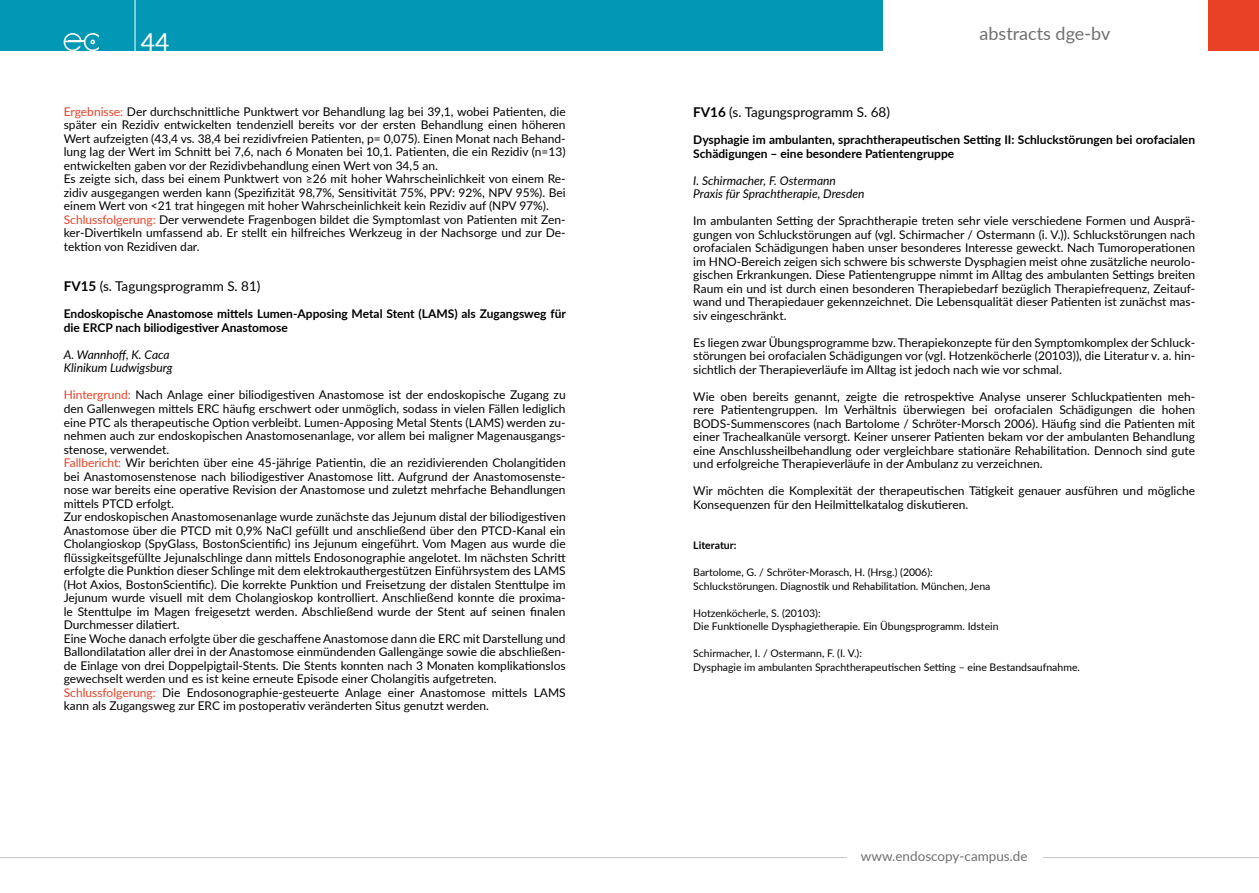
<style>
.page{position:relative;width:1259px;height:893px;background:#fff}
.page>*{position:absolute;margin:0;border:0;box-sizing:border-box;transform-origin:0 0}
.t1{font:24.75px "Lato";color:#fff}
.t2{font:18px "Lato";color:#706f6f}
.t3{font:13.5px "Lato";color:#000}
.t4{font:13.5px "Lato";color:#706f6f}
.t5{font:12px/13.5px "Lato";color:#000}
.t6{font:700 12px/13.5px "Lato";color:#000}
.t7{font:italic 12px/13.5px "Lato";color:#000}
.t8{font:10.5px/13.5px "Lato";color:#000}
.t9{font:700 10.5px "Lato";color:#000}
.s1{color:#e84124}
.s2{font-weight:700}
</style>
<div class="page">
<hr style="left:0;top:857px;width:1259px;height:1px;background:#c6c6c6">
<div style="left:847px;top:838px;width:195px;height:28px;background:#fff"></div>
<div style="left:0;top:0;width:882px;height:51px;background:#0098b5"></div>
<div style="left:1208px;top:0;width:51px;height:51px;background:#e84124"></div>
<hr style="left:135px;top:0;width:1px;height:51px;background:#fff">
<svg style="left:64px;top:33px;width:35px;height:18px"></svg>
<h1 class="t1" style="left:141px;top:24px;width:30px">44</h1>
<p class="t5" style="left:64px;top:104px;width:503px"><span class="s1">Ergebnisse:</span> Der durchschnittliche Punktwert vor Behandlung lag bei 39,1, wobei Patienten, die später ein Rezidiv entwickelten tendenziell bereits vor der ersten Behandlung einen höheren Wert aufzeigten (43,4 vs. 38,4 bei rezidivfreien Patienten, p= 0,075). Einen Monat nach Behand&shy;lung lag der Wert im Schnitt bei 7,6, nach 6 Monaten bei 10,1. Patienten, die ein Rezidiv (n=13) entwickelten gaben vor der Rezidivbehandlung einen Wert von 34,5 an.<br>Es zeigte sich, dass bei einem Punktwert von ≥26 mit hoher Wahrscheinlichkeit von einem Re&shy;zidiv ausgegangen werden kann (Spezifizität 98,7%, Sensitivität 75%, PPV: 92%, NPV 95%). Bei einem Wert von &lt;21 trat hingegen mit hoher Wahrscheinlichkeit kein Rezidiv auf (NPV 97%).<br><span class="s1">Schlussfolgerung:</span> Der verwendete Fragenbogen bildet die Symptomlast von Patienten mit Zen&shy;ker-Divertikeln umfassend ab. Er stellt ein hilfreiches Werkzeug in der Nachsorge und zur De&shy;tektion von Rezidiven dar.</p>
<p class="t3" style="left:64px;top:277px;width:198px"><span class="s2">FV15</span> (s. Tagungsprogramm S. 81)</p>
<p class="t6" style="left:64px;top:307px;width:503px">Endoskopische Anastomose mittels Lumen-Apposing Metal Stent (LAMS) als Zugangsweg für die ERCP nach biliodigestiver Anastomose</p>
<p class="t7" style="left:64px;top:347px;width:110px">A. Wannhoff, K. Caca<br>Klinikum Ludwigsburg</p>
<p class="t5" style="left:64px;top:388px;width:503px"><span class="s1">Hintergrund:</span> Nach Anlage einer biliodigestiven Anastomose ist der endoskopische Zugang zu den Gallenwegen mittels ERC häufig erschwert oder unmöglich, sodass in vielen Fällen lediglich eine PTC als therapeutische Option verbleibt. Lumen-Apposing Metal Stents (LAMS) werden zu&shy;nehmen auch zur endoskopischen Anastomosenanlage, vor allem bei maligner Magenausgangs&shy;stenose, verwendet.<br><span class="s1">Fallbericht:</span> Wir berichten über eine 45-jährige Patientin, die an rezidivierenden Cholangitiden bei Anastomosenstenose nach biliodigestiver Anastomose litt. Aufgrund der Anastomosenste&shy;nose war bereits eine operative Revision der Anastomose und zuletzt mehrfache Behandlungen mittels PTCD erfolgt.<br>Zur endoskopischen Anastomosenanlage wurde zunächste das Jejunum distal der biliodigestiven Anastomose über die PTCD mit 0,9% NaCl gefüllt und anschließend über den PTCD-Kanal ein Cholangioskop (SpyGlass, BostonScientific) ins Jejunum eingeführt. Vom Magen aus wurde die flüssigkeitsgefüllte Jejunalschlinge dann mittels Endosonographie angelotet. Im nächsten Schritt erfolgte die Punktion dieser Schlinge mit dem elektrokauthergestützen Einführsystem des LAMS (Hot Axios, BostonScientific). Die korrekte Punktion und Freisetzung der distalen Stenttulpe im Jejunum wurde visuell mit dem Cholangioskop kontrolliert. Anschließend konnte die proxima&shy;le Stenttulpe im Magen freigesetzt werden. Abschließend wurde der Stent auf seinen finalen Durchmesser dilatiert.<br>Eine Woche danach erfolgte über die geschaffene Anastomose dann die ERC mit Darstellung und Ballondilatation aller drei in der Anastomose einmündenden Gallengänge sowie die abschließen&shy;de Einlage von drei Doppelpigtail-Stents. Die Stents konnten nach 3 Monaten komplikationslos gewechselt werden und es ist keine erneute Episode einer Cholangitis aufgetreten.<br><span class="s1">Schlussfolgerung:</span> Die Endosonographie-gesteuerte Anlage einer Anastomose mittels LAMS kann als Zugangsweg zur ERC im postoperativ veränderten Situs genutzt werden.</p>
<h2 class="t2" style="left:979px;top:20px;width:132px">abstracts dge-bv</h2>
<p class="t3" style="left:693px;top:103px;width:198px"><span class="s2">FV16</span> (s. Tagungsprogramm S. 68)</p>
<p class="t6" style="left:693px;top:133px;width:503px">Dysphagie im ambulanten, sprachtherapeutischen Setting II: Schluckstörungen bei orofacialen<br>Schädigungen – eine besondere Patientengruppe</p>
<p class="t7" style="left:693px;top:173px;width:173px">I. Schirmacher, F. Ostermann<br>Praxis für Sprachtherapie, Dresden</p>
<p class="t5" style="left:693px;top:214px;width:503px;text-align:justify">Im ambulanten Setting der Sprachtherapie treten sehr viele verschiedene Formen und Ausprä&shy;gungen von Schluckstörungen auf (vgl. Schirmacher / Ostermann (i. V.)). Schluckstörungen nach orofacialen Schädigungen haben unser besonderes Interesse geweckt. Nach Tumoroperationen im HNO-Bereich zeigen sich schwere bis schwerste Dysphagien meist ohne zusätzliche neurolo&shy;gischen Erkrankungen. Diese Patientengruppe nimmt im Alltag des ambulanten Settings breiten Raum ein und ist durch einen besonderen Therapiebedarf bezüglich Therapiefrequenz, Zeitauf&shy;wand und Therapiedauer gekennzeichnet. Die Lebensqualität dieser Patienten ist zunächst mas&shy;siv eingeschränkt.</p>
<p class="t5" style="left:693px;top:335px;width:503px;text-align:justify">Es liegen zwar Übungsprogramme bzw. Therapiekonzepte für den Symptomkomplex der Schluck&shy;störungen bei orofacialen Schädigungen vor (vgl. Hotzenköcherle (20103)), die Literatur v. a. hin&shy;sichtlich der Therapieverläufe im Alltag ist jedoch nach wie vor schmal.</p>
<p class="t5" style="left:693px;top:389px;width:503px;text-align:justify">Wie oben bereits genannt, zeigte die retrospektive Analyse unserer Schluckpatienten meh&shy;rere Patientengruppen. Im Verhältnis überwiegen bei orofacialen Schädigungen die hohen BODS-Summenscores (nach Bartolome / Schröter-Morsch 2006). Häufig sind die Patienten mit einer Trachealkanüle versorgt. Keiner unserer Patienten bekam vor der ambulanten Behandlung eine Anschlussheilbehandlung oder vergleichbare stationäre Rehabilitation. Dennoch sind gute und erfolgreiche Therapieverläufe in der Ambulanz zu verzeichnen.</p>
<p class="t5" style="left:693px;top:484px;width:503px">Wir möchten die Komplexität der therapeutischen Tätigkeit genauer ausführen und mögliche<br>Konsequenzen für den Heilmittelkatalog diskutieren.</p>
<p class="t9" style="left:693px;top:538px;width:45px">Literatur:</p>
<p class="t8" style="left:693px;top:565px;width:299px">Bartolome, G. / Schröter-Morasch, H. (Hrsg.) (2006):<br>Schluckstörungen. Diagnostik und Rehabilitation. München, Jena</p>
<p class="t8" style="left:693px;top:606px;width:307px">Hotzenköcherle, S. (20103):<br>Die Funktionelle Dysphagietherapie. Ein Übungsprogramm. Idstein</p>
<p class="t8" style="left:693px;top:646px;width:388px">Schirmacher, I. / Ostermann, F. (I. V.):<br>Dysphagie im ambulanten Sprachtherapeutischen Setting – eine Bestandsaufnahme.</p>
<p class="t4" style="left:861px;top:846px;width:168px">www.endoscopy-campus.de</p>
</div>
